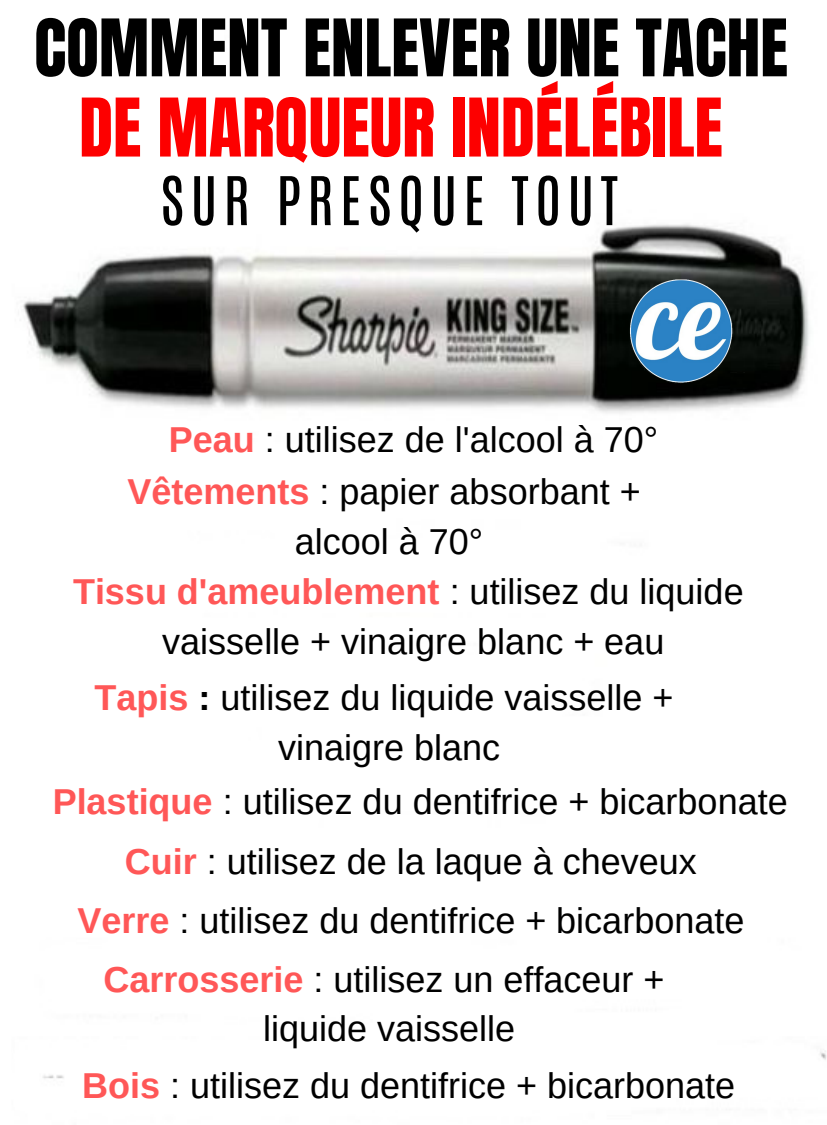
<style>
.page{position:relative;width:827px;height:1125px;background:#fff}
.page>*{position:absolute;margin:0;border:0;box-sizing:border-box;transform-origin:0 0}
.t1{font:68.7px "Anton";color:#fd0000}
.t2{font:67.35px "Anton";color:#000}
.t3{font:57px "Antonio";letter-spacing:.11em;color:#000}
.t4{font:36px/49.5px "Arimo";color:#000;text-align:center}
.t5{font:700 36px "Arimo";color:#ff5757}
.s1{font-weight:700;color:#ff5757}
.s2{font-weight:400;color:#000}
.s3{font-weight:700}
</style>
<div class="page">
<img style="left:23px;top:224px;width:804px;height:855px">
<img style="left:614px;top:275px;width:130px;height:112px">
<h2 class="t2" style="left:34px;top:0;width:755px">COMMENT ENLEVER UNE TACHE</h2>
<h1 class="t1" style="left:79px;top:78px;width:645px">DE MARQUEUR INDÉLÉBILE</h1>
<h3 class="t3" style="left:160px;top:160px;width:459px">SUR PRESQUE TOUT</h3>
<p class="t4" style="left:128px;top:413px;width:532px;line-height:52.7px;text-align:left;text-indent:41px"><span class="s1">Peau</span> : utilisez de l'alcool à 70°<br><span class="s1">Vêtements</span> : papier absorbant +</p>
<p class="t4" style="left:295px;top:517px;width:190px">alcool à 70°</p>
<p class="t5" style="left:73px;top:571px;width:672px">Tissu d'ameublement <span class="s2">: utilisez du liquide</span></p>
<p class="t4" style="left:162px;top:616px;width:503px">vaisselle + vinaigre blanc + eau</p>
<p class="t4" style="left:94px;top:673px;width:580px"><span class="s1">Tapis</span> <span class="s3">:</span> utilisez du liquide vaisselle + vinaigre blanc</p>
<p class="t4" style="left:53px;top:777px;width:736px"><span class="s1">Plastique</span> : utilisez du dentifrice + bicarbonate</p>
<p class="t4" style="left:125px;top:837px;width:573px"><span class="s1">Cuir</span> : utilisez de la laque à cheveux</p>
<p class="t4" style="left:77px;top:896px;width:668px"><span class="s1">Verre</span> : utilisez du dentifrice + bicarbonate</p>
<p class="t4" style="left:103px;top:954px;width:562px"><span class="s1">Carrosserie</span> : utilisez un effaceur + liquide vaisselle</p>
<p class="t4" style="left:82px;top:1061px;width:654px"><span class="s1">Bois</span> : utilisez du dentifrice + bicarbonate</p>
</div>
